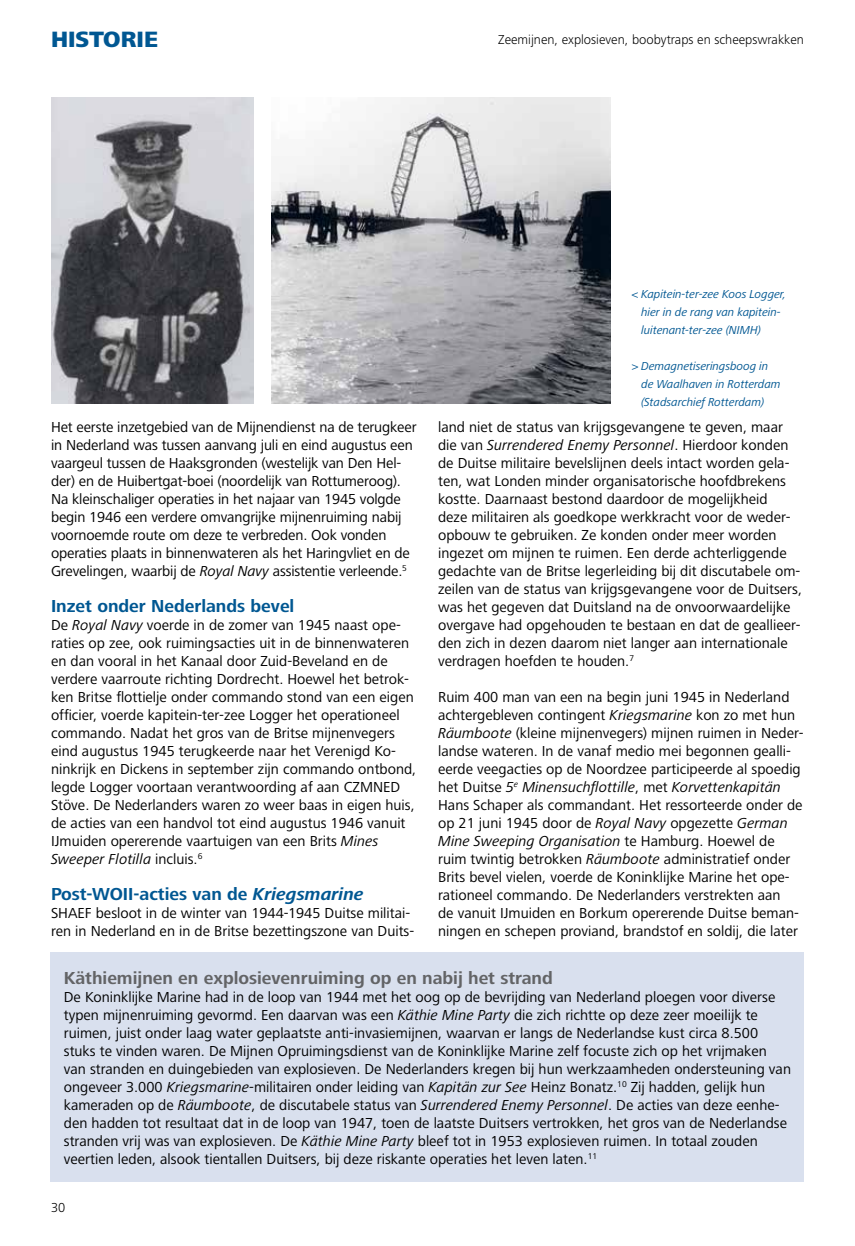
<style>
.page{position:relative;width:855px;height:1246px;background:#fff}
.page>*{position:absolute;margin:0;border:0;box-sizing:border-box;transform-origin:0 0}
.t1{font:800 22.95px "Frutiger Next LT";color:#005792}
.t2{font:700 18px "Frutiger Next LT";color:#005792}
.t3{font:700 18px "Frutiger Next LT";color:#636466}
.t4{font:15px/18px "Frutiger Next LT";color:#000}
.t5{font:300 13.5px "Frutiger Next LT";color:#000}
.t6{font:italic 12px/18px "Frutiger Next LT";letter-spacing:-.01em;color:#005792}
.s1{font-style:italic}
</style>
<div class="page">
<div style="left:51px;top:952px;width:753px;height:230px;background:#d9e0ee"></div>
<img style="left:51px;top:98px;width:203px;height:306px">
<img style="left:271px;top:98px;width:339px;height:306px">
<h1 class="t1" style="left:51px;top:26px;width:108px">HISTORIE</h1>
<p class="t5" style="left:498px;top:32px;width:307px">Zeemijnen, explosieven, boobytraps en scheepswrakken</p>
<p class="t4" style="left:51px;top:418px;width:367px">Het eerste inzetgebied van de Mijnendienst na de terugkeer in Nederland was tussen aanvang juli en eind augustus een vaargeul tussen de Haaksgronden (westelijk van Den Hel&shy;der) en de Huibertgat-boei (noordelijk van Rottumeroog).<br>Na kleinschaliger operaties in het najaar van 1945 volgde begin 1946 een verdere omvangrijke mijnenruiming nabij voornoemde route om deze te verbreden. Ook vonden operaties plaats in binnenwateren als het Haringvliet en de Grevelingen, waarbij de <span class="s1">Royal Navy</span> assistentie verleende.<sup>5</sup></p>
<p class="t2" style="left:51px;top:596px;width:245px">Inzet onder Nederlands bevel</p>
<p class="t4" style="left:51px;top:616px;width:367px">De <span class="s1">Royal Navy</span> voerde in de zomer van 1945 naast ope&shy;raties op zee, ook ruimingsacties uit in de binnenwateren en dan vooral in het Kanaal door Zuid-Beveland en de verdere vaarroute richting Dordrecht. Hoewel het betrok&shy;ken Britse flottielje onder commando stond van een eigen officier, voerde kapitein-ter-zee Logger het operationeel commando. Nadat het gros van de Britse mijnenvegers eind augustus 1945 terugkeerde naar het Verenigd Ko&shy;ninkrijk en Dickens in september zijn commando ontbond, legde Logger voortaan verantwoording af aan CZMNED Stöve. De Nederlanders waren zo weer baas in eigen huis, de acties van een handvol tot eind augustus 1946 vanuit IJmuiden opererende vaartuigen van een Brits <span class="s1">Mines Sweeper Flotilla</span> incluis.<sup>6</sup></p>
<p class="t2" style="left:51px;top:884px;width:314px">Post-WOII-acties van de <span class="s1">Kriegsmarine</span></p>
<p class="t4" style="left:51px;top:904px;width:365px">SHAEF besloot in de winter van 1944-1945 Duitse militai&shy;ren in Nederland en in de Britse bezettingszone van Duits-</p>
<p class="t6" style="left:641px;top:285px;width:146px;text-indent:-10px">&lt; Kapitein-ter-zee Koos Logger, hier in de rang van kapitein&shy;luitenant-ter-zee (NIMH)</p>
<p class="t6" style="left:641px;top:357px;width:141px;text-indent:-10px">&gt; Demagnetiseringsboog in de Waalhaven in Rotterdam (Stadsarchief Rotterdam)</p>
<p class="t4" style="left:438px;top:418px;width:365px">land niet de status van krijgsgevangene te geven, maar die van <span class="s1">Surrendered Enemy Personnel</span>. Hierdoor konden de Duitse militaire bevelslijnen deels intact worden gela&shy;ten, wat Londen minder organisatorische hoofdbrekens kostte. Daarnaast bestond daardoor de mogelijkheid<br>deze militairen als goedkope werkkracht voor de weder&shy;opbouw te gebruiken. Ze konden onder meer worden ingezet om mijnen te ruimen. Een derde achterliggende gedachte van de Britse legerleiding bij dit discutabele om&shy;zeilen van de status van krijgsgevangene voor de Duitsers, was het gegeven dat Duitsland na de onvoorwaardelijke overgave had opgehouden te bestaan en dat de geallieer&shy;den zich in dezen daarom niet langer aan internationale verdragen hoefden te houden.<sup>7</sup></p>
<p class="t4" style="left:438px;top:688px;width:367px">Ruim 400 man van een na begin juni 1945 in Nederland achtergebleven contingent <span class="s1">Kriegsmarine</span> kon zo met hun <span class="s1">Räumboote</span> (kleine mijnenvegers) mijnen ruimen in Neder&shy;landse wateren. In de vanaf medio mei begonnen gealli&shy;eerde veegacties op de Noordzee participeerde al spoedig het Duitse <span class="s1">5</span><sup>e</sup> <span class="s1">Minensuchflottille</span>, met <span class="s1">Korvettenkapitän </span>Hans Schaper als commandant. Het ressorteerde onder de op 21 juni 1945 door de <span class="s1">Royal Navy</span> opgezette <span class="s1">German Mine Sweeping Organisation</span> te Hamburg. Hoewel de ruim twintig betrokken <span class="s1">Räumboote</span> administratief onder Brits bevel vielen, voerde de Koninklijke Marine het ope&shy;rationeel commando. De Nederlanders verstrekten aan<br>de vanuit IJmuiden en Borkum opererende Duitse beman&shy;ningen en schepen proviand, brandstof en soldij, die later</p>
<p class="t3" style="left:64px;top:968px;width:490px">Käthiemijnen en explosievenruiming op en nabij het strand</p>
<p class="t4" style="left:64px;top:988px;width:728px">De Koninklijke Marine had in de loop van 1944 met het oog op de bevrijding van Nederland ploegen voor diverse typen mijnenruiming gevormd. Een daarvan was een <span class="s1">Käthie Mine Party</span> die zich richtte op deze zeer moeilijk te ruimen, juist onder laag water geplaatste anti-invasiemijnen, waarvan er langs de Nederlandse kust circa 8.500 stuks te vinden waren. De Mijnen Opruimingsdienst van de Koninklijke Marine zelf focuste zich op het vrijmaken van stranden en duingebieden van explosieven. De Nederlanders kregen bij hun werkzaamheden ondersteuning van ongeveer 3.000 <span class="s1">Kriegsmarine</span>-militairen onder leiding van <span class="s1">Kapitän zur See</span> Heinz Bonatz.<sup>10</sup> Zij hadden, gelijk hun kameraden op de <span class="s1">Räumboote</span>, de discutabele status van <span class="s1">Surrendered Enemy Personnel</span>. De acties van deze eenhe&shy;den hadden tot resultaat dat in de loop van 1947, toen de laatste Duitsers vertrokken, het gros van de Nederlandse stranden vrij was van explosieven. De <span class="s1">Käthie Mine Party</span> bleef tot in 1953 explosieven ruimen. In totaal zouden veertien leden, alsook tientallen Duitsers, bij deze riskante operaties het leven laten.<sup>11</sup></p>
<p class="t5" style="left:51px;top:1200px;width:16px">30</p>
</div>
